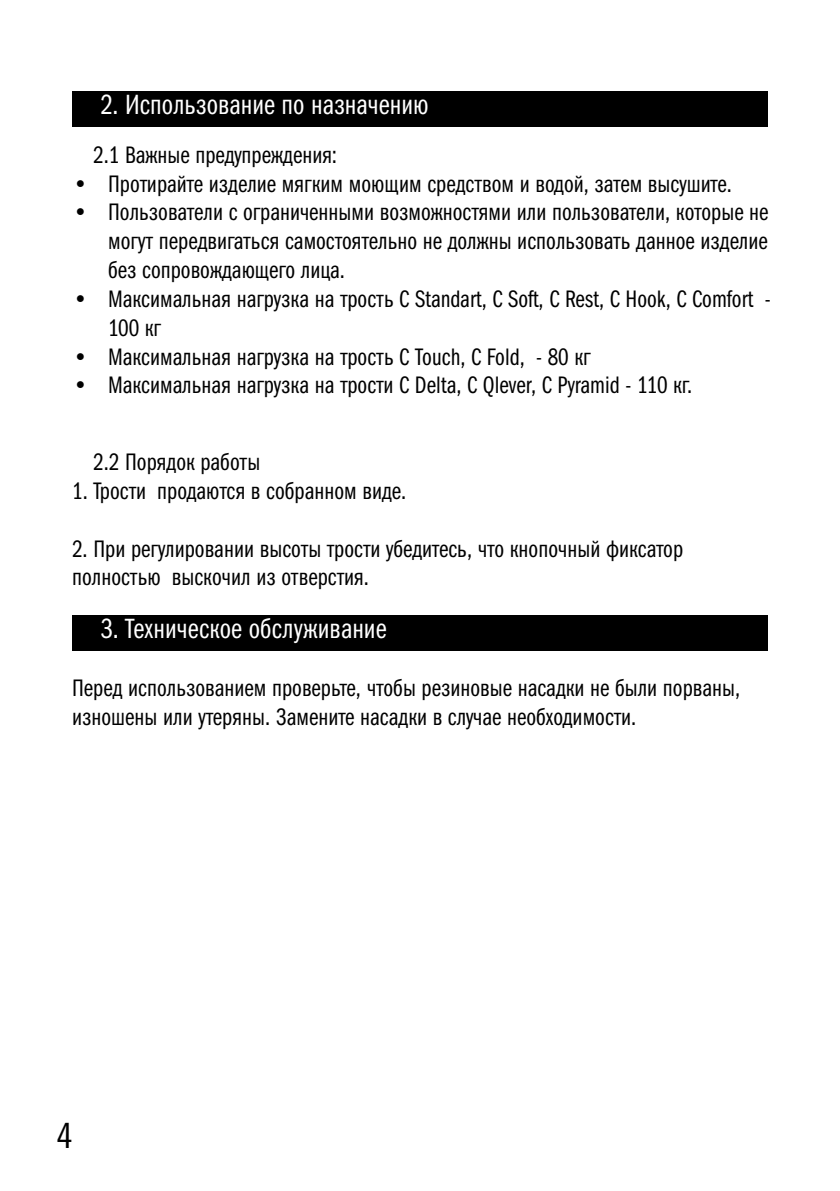
<style>
.page{position:relative;width:840px;height:1191px;background:#fff}
.page>*{position:absolute;margin:0;border:0;box-sizing:border-box;transform-origin:0 0}
.t1{font:36px "Franklin Gothic Book Cmp C";color:#000}
.t2{font:28px "Franklin Gothic Book Cmp C";color:#fff}
.t3{font:24px/28.8px "Franklin Gothic Book Cmp C";color:#000}
</style>
<div class="page">
<div style="left:72px;top:92px;width:695px;height:35px;background:#000"></div>
<div style="left:72px;top:615px;width:695px;height:36px;background:#000"></div>
<p class="t2" style="left:100px;top:89px;width:329px">2. Использование по назначению</p>
<p class="t3" style="left:93px;top:140px;width:245px">2.1 Важные предупреждения:</p>
<p class="t3" style="left:72px;top:169px;width:661px">• Протирайте изделие мягким моющим средством и водой, затем высушите.</p>
<p class="t3" style="left:108px;top:198px;width:661px;text-align:justify;text-indent:-36px">• Пользователи с ограниченными возможностями или пользователи, которые не могут передвигаться самостоятельно не должны использовать данное изделие без сопровождающего лица.</p>
<p class="t3" style="left:108px;top:284px;width:663px;text-indent:-36px">• Максимальная нагрузка на трость C Standart, C Soft, C Rest, C Hook, C Comfort -<br>100 кг</p>
<p class="t3" style="left:72px;top:342px;width:520px">• Максимальная нагрузка на трость C Touch, C Fold, - 80 кг</p>
<p class="t3" style="left:72px;top:371px;width:621px">• Максимальная нагрузка на трости C Delta, C Qlever, C Pyramid - 110 кг.</p>
<p class="t3" style="left:93px;top:447px;width:168px">2.2 Порядок работы</p>
<p class="t3" style="left:72px;top:476px;width:335px">1. Трости продаются в собранном виде.</p>
<p class="t3" style="left:72px;top:534px;width:612px">2. При регулировании высоты трости убедитесь, что кнопочный фиксатор полностью выскочил из отверстия.</p>
<p class="t2" style="left:100px;top:613px;width:287px">3. Техническое обслуживание</p>
<p class="t3" style="left:72px;top:673px;width:669px">Перед использованием проверьте, чтобы резиновые насадки не были порваны, изношены или утеряны. Замените насадки в случае необходимости.</p>
<h1 class="t1" style="left:56px;top:1116px;width:17px">4</h1>
</div>
